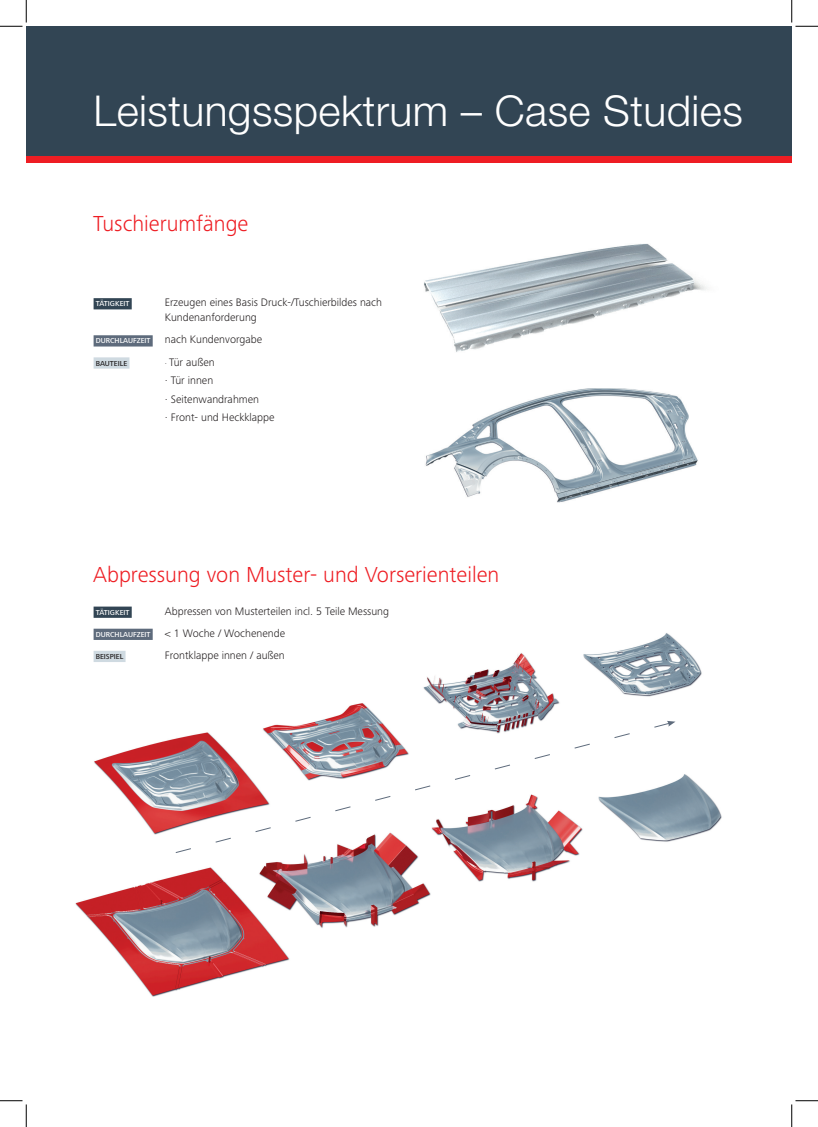
<style>
.page{position:relative;width:818px;height:1127px;background:#fff}
.page>*{position:absolute;margin:0;border:0;box-sizing:border-box;transform-origin:0 0}
.t1{font:300 42.5px "Helvetica Neue LT Std";letter-spacing:.01em;color:#fff}
.t2{font:300 22.5px "Frutiger Next Pro";color:#ee1d23}
.t3{font:300 11.25px/18.5px "Frutiger Next Pro";color:#231f20}
.t4{font:500 7.5px "Frutiger Next Pro";color:#fff}
.t5{font:500 7.5px "Frutiger Next Pro";color:#231f20}
.s1{font-size:8.12px}
</style>
<div class="page">
<svg style="left:26px;top:155px;width:766px;height:7px;background:#d3222a"></svg>
<div style="left:26px;top:26px;width:766px;height:129px;background:#324554"></div>
<img style="left:75px;top:606px;width:647px;height:391px">
<img style="left:425px;top:389px;width:273px;height:114px">
<div style="left:94px;top:298px;width:38px;height:11px;background:#324554"></div>
<div style="left:94px;top:335px;width:59px;height:11px;background:#5e6b7c"></div>
<div style="left:94px;top:357px;width:35px;height:11px;background:#cfdae1"></div>
<div style="left:94px;top:606px;width:38px;height:11px;background:#324554"></div>
<div style="left:94px;top:628px;width:59px;height:11px;background:#5e6b7c"></div>
<div style="left:94px;top:650px;width:32px;height:12px;background:#cfdae1"></div>
<svg style="left:175px;top:722px;width:495px;height:131px"></svg>
<svg style="left:667px;top:720px;width:8px;height:6px"></svg>
<img style="left:424px;top:243px;width:283px;height:109px">
<svg style="left:0;top:0;width:27px;height:27px"></svg>
<svg style="left:0;top:1100px;width:27px;height:26px"></svg>
<svg style="left:791px;top:0;width:27px;height:27px"></svg>
<svg style="left:791px;top:1100px;width:27px;height:26px"></svg>
<h1 class="t1" style="left:94px;top:85px;width:651px">Leistungsspektrum – Case Studies</h1>
<h2 class="t2" style="left:93px;top:211px;width:157px">Tuschierumfänge</h2>
<p class="t4" style="left:96px;top:299px;width:35px">TÄTIGKEIT</p>
<p class="t3" style="left:165px;top:295px;width:219px;line-height:15px">Erzeugen eines Basis Druck-/Tuschierbildes nach<br>Kundenanforderung</p>
<p class="t4" style="left:96px;top:336px;width:56px">DURCHLAUFZEIT</p>
<p class="t3" style="left:165px;top:330px;width:99px">nach Kundenvorgabe</p>
<p class="t5" style="left:96px;top:358px;width:33px">BAUTEILE</p>
<p class="t3" style="left:165px;top:352px;width:111px"><span class="s1">·</span> Tür außen<br>· Tür innen<br>· Seitenwandrahmen<br>· Front- und Heckklappe</p>
<h2 class="t2" style="left:93px;top:561px;width:407px">Abpressung von Muster- und Vorserienteilen</h2>
<p class="t4" style="left:96px;top:607px;width:35px">TÄTIGKEIT</p>
<p class="t3" style="left:165px;top:601px;width:226px">Abpressen von Musterteilen incl. 5 Teile Messung</p>
<p class="t4" style="left:96px;top:630px;width:56px">DURCHLAUFZEIT</p>
<p class="t3" style="left:165px;top:623px;width:122px">&lt; 1 Woche / Wochenende</p>
<p class="t5" style="left:96px;top:652px;width:29px">BEISPIEL</p>
<p class="t3" style="left:165px;top:645px;width:122px">Frontklappe innen / außen</p>
</div>
